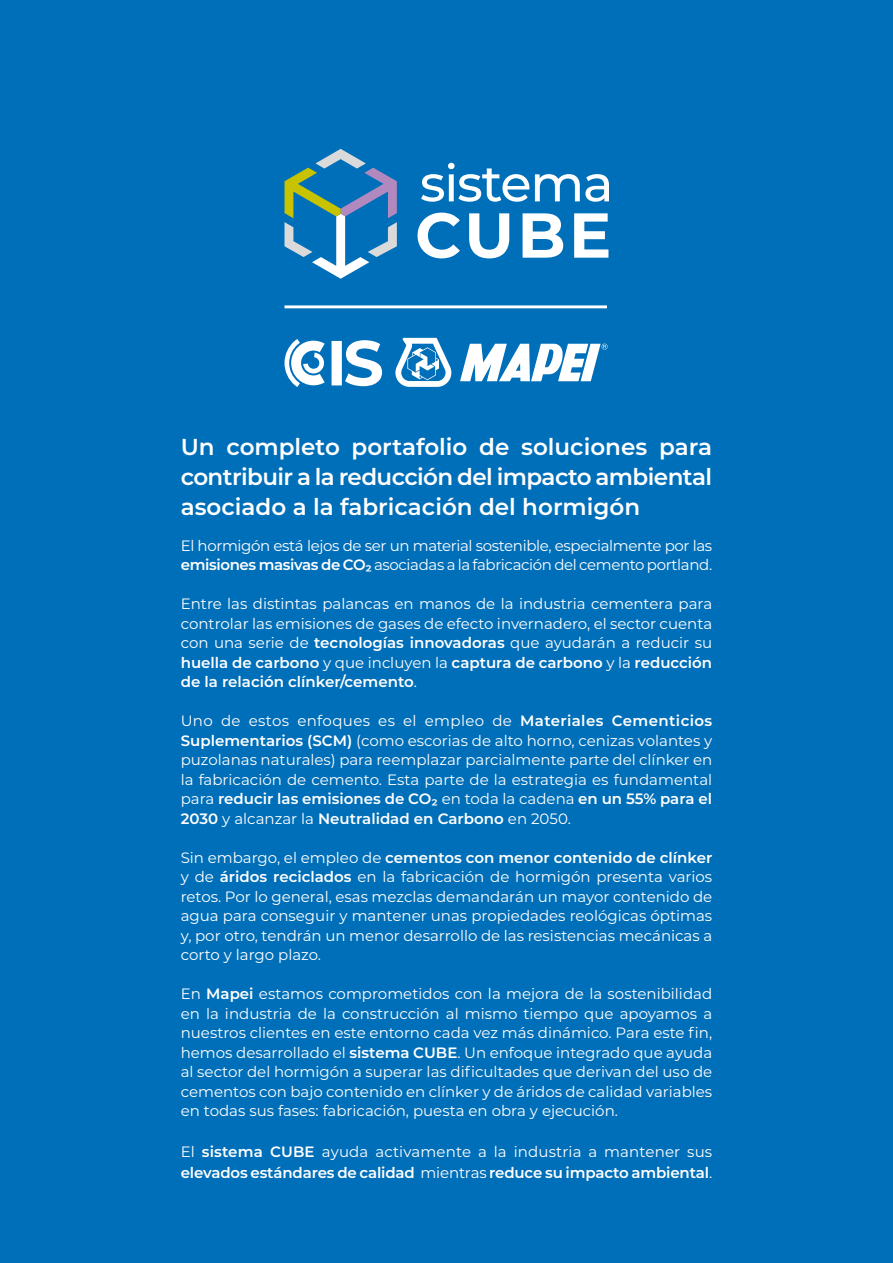
<style>
.page{position:relative;width:893px;height:1263px;background:#fff}
.page>*{position:absolute;margin:0;border:0;box-sizing:border-box;transform-origin:0 0}
.t1{font:500 51px "Montserrat";letter-spacing:-.025em;color:#fff}
.t2{font:600 23.1px/30px "Montserrat";color:#fff;text-align:justify}
.t3{font:15px/19.5px "Montserrat";color:#fff;text-align:justify}
.t4{font:15px/19.5px "Montserrat";letter-spacing:-.025em;color:#fff}
.t5{font:600 15px/21px "Montserrat";letter-spacing:-.01em;color:#fff}
.s1{font-weight:600}
.s2{font-weight:400}
</style>
<div class="page">
<img style="left:892px;top:0;width:1px;height:441px">
<svg style="left:892px;top:441px;width:1px;height:822px"></svg>
<div style="left:0;top:0;width:892px;height:1263px;background:#006fb9"></div>
<svg style="left:395px;top:338px;width:56px;height:49px"></svg>
<svg style="left:460px;top:344px;width:148px;height:37px"></svg>
<div style="left:332px;top:341px;width:10px;height:44px;background:#fff"></div>
<svg style="left:345px;top:340px;width:37px;height:46px"></svg>
<svg style="left:284px;top:339px;width:41px;height:48px"></svg>
<hr style="left:284px;top:305px;width:323px;height:3px;background:#fff">
<svg style="left:418px;top:213px;width:190px;height:45px"></svg>
<svg style="left:284px;top:149px;width:113px;height:130px"></svg>
<h1 class="t1" style="left:420px;top:148px;width:195px">sistema</h1>
<h2 class="t2" style="left:181px;top:430px;width:533px">Un completo portafolio de soluciones para contribuir a la reducción del impacto ambiental asociado a la fabricación del hormigón</h2>
<p class="t4" style="left:181px;top:535px;width:533px">El hormigón está lejos de ser un material sostenible, especialmente por las <span class="s1">emisiones masivas de CO2</span> asociadas a la fabricación del cemento portland.</p>
<p class="t3" style="left:181px;top:593px;width:533px">Entre las distintas palancas en manos de la industria cementera para controlar las emisiones de gases de efecto invernadero, el sector cuenta con una serie de <span class="s1">tecnologías innovadoras</span> que ayudarán a reducir su <span class="s1">huella de carbono</span> y que incluyen la <span class="s1">captura de carbono</span> y la <span class="s1">reducción de la relación clínker/cemento</span>.</p>
<p class="t3" style="left:181px;top:710px;width:533px">Uno de estos enfoques es el empleo de <span class="s1">Materiales Cementicios Suplementarios (SCM)</span> (como escorias de alto horno, cenizas volantes y puzolanas naturales) para reemplazar parcialmente parte del clínker en la fabricación de cemento. Esta parte de la estrategia es fundamental para <span class="s1">reducir las emisiones de CO2</span> en toda la cadena <span class="s1">en un 55% para el 2030</span> y alcanzar la <span class="s1">Neutralidad en Carbono</span> en 2050.</p>
<p class="t3" style="left:181px;top:847px;width:533px">Sin embargo, el empleo de <span class="s1">cementos con menor contenido de clínker </span>y de <span class="s1">áridos reciclados</span> en la fabricación de hormigón presenta varios retos. Por lo general, esas mezclas demandarán un mayor contenido de agua para conseguir y mantener unas propiedades reológicas óptimas y, por otro, tendrán un menor desarrollo de las resistencias mecánicas a corto y largo plazo.</p>
<p class="t3" style="left:181px;top:983px;width:533px">En <span class="s1">Mapei</span> estamos comprometidos con la mejora de la sostenibilidad en la industria de la construcción al mismo tiempo que apoyamos a nuestros clientes en este entorno cada vez más dinámico. Para este fin, hemos desarrollado el <span class="s1">sistema CUBE</span>. Un enfoque integrado que ayuda al sector del hormigón a superar las dificultades que derivan del uso de cementos con bajo contenido en clínker y de áridos de calidad variables en todas sus fases: fabricación, puesta en obra y ejecución.</p>
<p class="t5" style="left:181px;top:1140px;width:533px"><span class="s2">El</span> sistema CUBE <span class="s2">ayuda activamente a la industria a mantener sus </span>elevados estándares de calidad <span class="s2">mientras</span> reduce su impacto ambiental<span class="s2">.</span></p>
</div>
